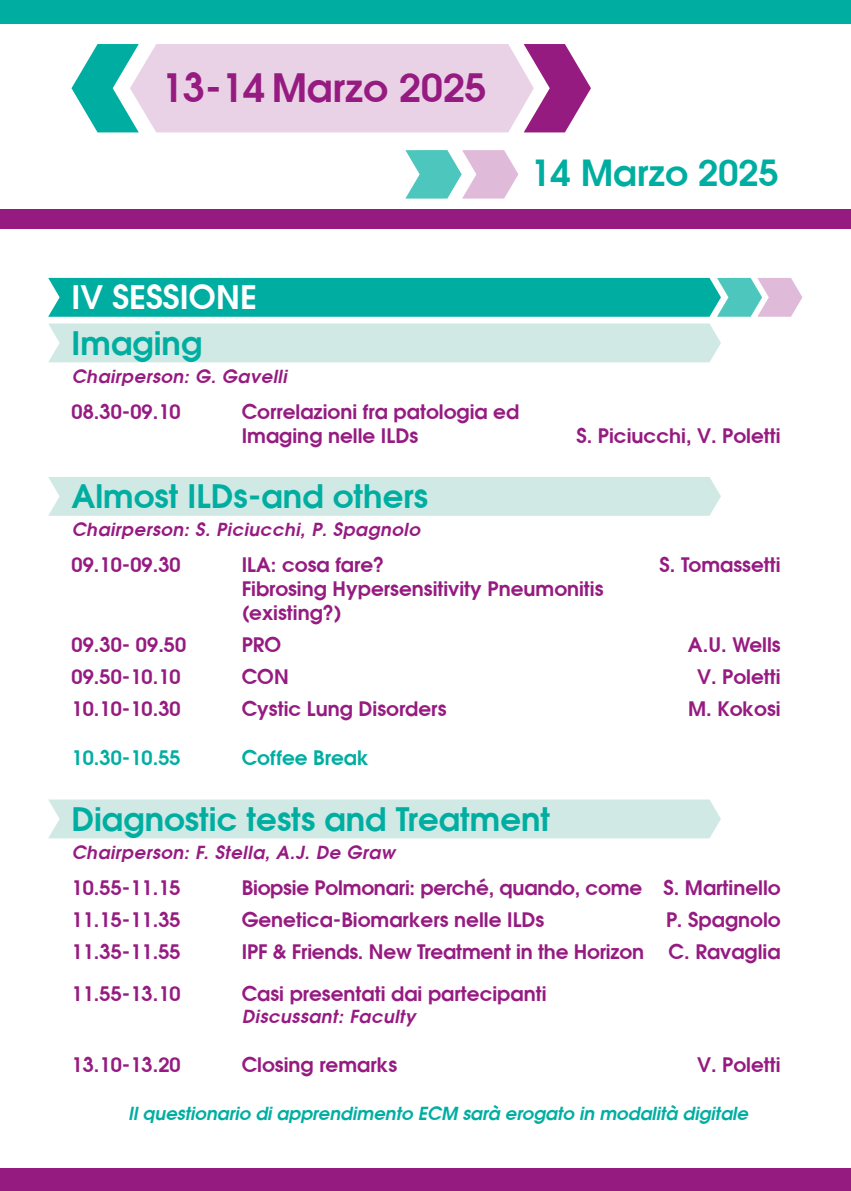
<style>
.page{position:relative;width:851px;height:1191px;background:#fff}
.page>*{position:absolute;margin:0;border:0;box-sizing:border-box;transform-origin:0 0}
.t1{font:600 39px "Avant Garde";color:#961b81}
.t2{font:600 36px "Avant Garde";color:#00aea1}
.t3{font:600 32.4px "Avant Garde";color:#00aea1}
.t4{font:600 32.4px "Avant Garde";color:#fff}
.t5{font:600 20px/24px "Avant Garde";color:#961b81}
.t6{font:600 20px "Avant Garde";color:#00aea1}
.t7{font:italic 600 18px "Avant Garde";color:#961b81}
.t8{font:italic 600 18px "Avant Garde";color:#00aea1}
</style>
<div class="page">
<div style="left:0;top:0;width:850px;height:24px;background:#00aea1"></div>
<div style="left:0;top:1168px;width:850px;height:23px;background:#961b81"></div>
<svg style="left:48px;top:278px;width:754px;height:39px;background:#17b2a8"></svg>
<div style="left:48px;top:323px;width:672px;height:39px;background:#d0e9e4"></div>
<div style="left:0;top:209px;width:850px;height:20px;background:#961b81"></div>
<svg style="left:405px;top:150px;width:113px;height:49px"></svg>
<svg style="left:71px;top:44px;width:520px;height:88px;background:#d3c5db"></svg>
<div style="left:48px;top:477px;width:672px;height:39px;background:#d0e9e4"></div>
<div style="left:48px;top:799px;width:672px;height:39px;background:#d0e9e4"></div>
<h1 class="t1" style="left:161px;top:62px;width:327px">13-14 Marzo 2025</h1>
<h2 class="t2" style="left:530px;top:149px;width:250px">14 Marzo 2025</h2>
<h3 class="t4" style="left:71px;top:276px;width:187px">IV SESSIONE</h3>
<h3 class="t3" style="left:71px;top:321px;width:132px">Imaging</h3>
<p class="t7" style="left:72px;top:364px;width:220px">Chairperson: G. Gavelli</p>
<p class="t5" style="left:71px;top:399px;width:111px">08.30-09.10</p>
<p class="t5" style="left:242px;top:399px;width:279px">Correlazioni fra patologia ed<br>Imaging nelle ILDs</p>
<h3 class="t3" style="left:71px;top:475px;width:358px">Almost ILDs-and others</h3>
<p class="t7" style="left:72px;top:517px;width:354px">Chairperson: S. Piciucchi, P. Spagnolo</p>
<p class="t5" style="left:576px;top:423px;width:206px">S. Piciucchi, V. Poletti</p>
<p class="t5" style="left:71px;top:552px;width:111px">09.10-09.30</p>
<p class="t5" style="left:242px;top:552px;width:144px">ILA: cosa fare?</p>
<p class="t5" style="left:659px;top:552px;width:122px">S. Tomassetti</p>
<p class="t5" style="left:242px;top:576px;width:363px">Fibrosing Hypersensitivity Pneumonitis (existing?)</p>
<p class="t5" style="left:71px;top:632px;width:116px">09.30- 09.50</p>
<p class="t5" style="left:242px;top:632px;width:41px">PRO</p>
<p class="t5" style="left:688px;top:632px;width:94px">A.U. Wells</p>
<p class="t5" style="left:71px;top:664px;width:111px">09.50-10.10</p>
<p class="t5" style="left:242px;top:664px;width:49px">CON</p>
<p class="t5" style="left:697px;top:664px;width:85px">V. Poletti</p>
<p class="t5" style="left:71px;top:696px;width:111px">10.10-10.30</p>
<p class="t5" style="left:242px;top:696px;width:206px">Cystic Lung Disorders</p>
<p class="t5" style="left:688px;top:696px;width:94px">M. Kokosi</p>
<p class="t6" style="left:71px;top:745px;width:111px">10.30-10.55</p>
<p class="t6" style="left:242px;top:745px;width:128px">Coffee Break</p>
<h3 class="t3" style="left:71px;top:797px;width:480px">Diagnostic tests and Treatment</h3>
<p class="t7" style="left:72px;top:840px;width:329px">Chairperson: F. Stella, A.J. De Graw</p>
<p class="t5" style="left:71px;top:875px;width:111px">10.55-11.15</p>
<p class="t5" style="left:242px;top:875px;width:540px">Biopsie Polmonari: perché, quando, come S. Martinello</p>
<p class="t5" style="left:71px;top:907px;width:111px">11.15-11.35</p>
<p class="t5" style="left:242px;top:907px;width:304px">Genetica-Biomarkers nelle ILDs</p>
<p class="t5" style="left:666px;top:907px;width:116px">P. Spagnolo</p>
<p class="t5" style="left:71px;top:939px;width:111px">11.35-11.55</p>
<p class="t5" style="left:242px;top:939px;width:540px">IPF &amp; Friends. New Treatment in the Horizon C. Ravaglia</p>
<p class="t5" style="left:71px;top:981px;width:111px">11.55-13.10</p>
<p class="t5" style="left:242px;top:981px;width:306px">Casi presentati dai partecipanti</p>
<p class="t7" style="left:242px;top:1004px;width:179px">Discussant: Faculty</p>
<p class="t5" style="left:71px;top:1051px;width:111px">13.10-13.20</p>
<p class="t5" style="left:242px;top:1051px;width:157px">Closing remarks</p>
<p class="t5" style="left:697px;top:1051px;width:85px">V. Poletti</p>
<p class="t8" style="left:128px;top:1101px;width:625px">Ilquestionario diapprendimento ECM sarà erogato in modalità digitale</p>
</div>
